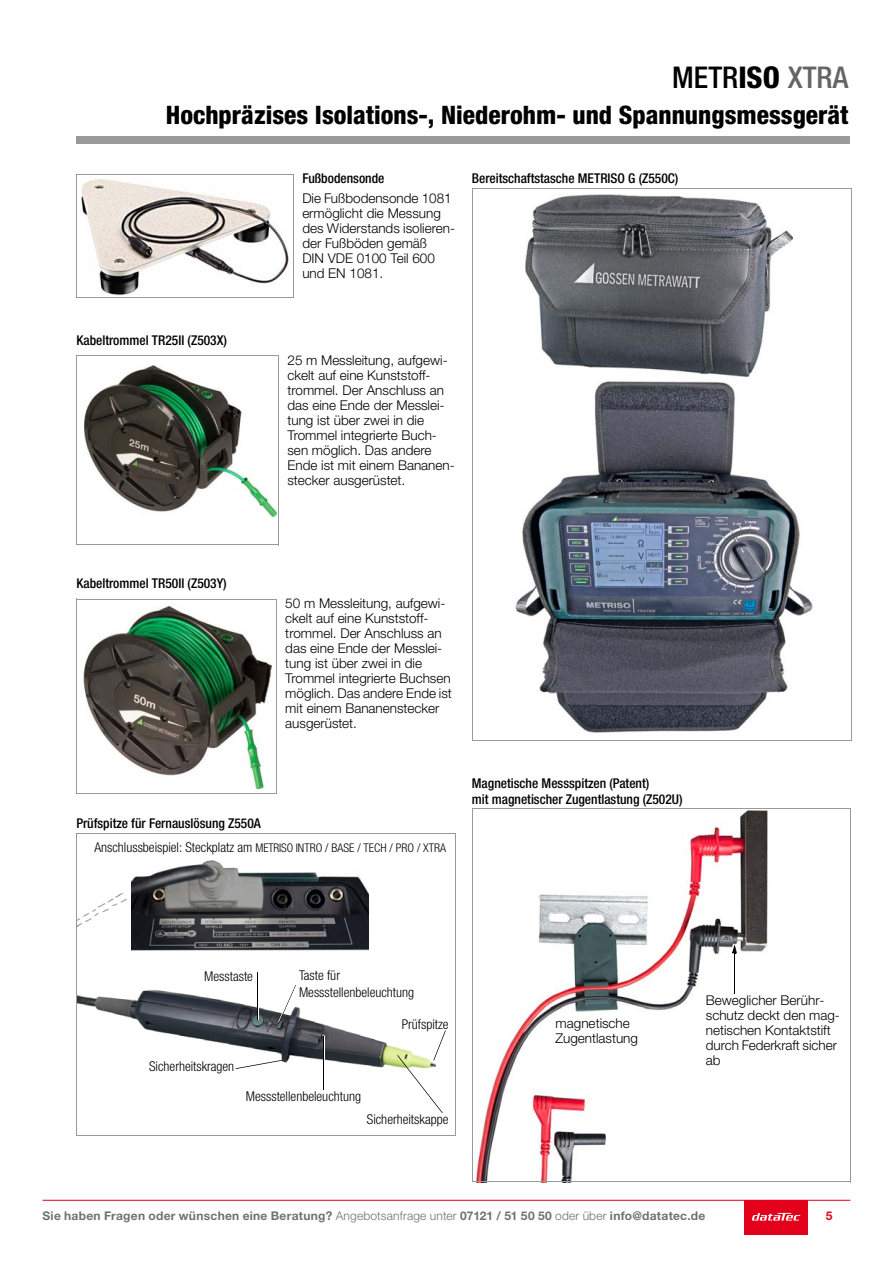
<style>
.page{position:relative;width:893px;height:1263px;background:#fff}
.page>*{position:absolute;margin:0;border:0;box-sizing:border-box;transform-origin:0 0}
.t1{font:500 condensed 30px "Helvetica Neue LTW1 G";color:#000}
.t2{font:800 condensed 25.5px "Helvetica Neue LTW1 G";color:#000}
.t3{font:300 13.5px/15px "Helvetica Neue LTW1 G";color:#000}
.t4{font:500 condensed 13.5px/16.5px "Helvetica Neue LTW1 G";color:#000}
.t5{font:300 condensed 13.5px "Helvetica Neue LTW1 G";color:#000}
.t6{font:700 12px "Helvetica Neue LT Pro";letter-spacing:.025em;color:#707172}
.t7{font:300 condensed 12px "Helvetica Neue LTW1 G";color:#000}
.t8{font:700 12px "Helvetica Neue LT Pro";color:#e2001a}
.s1{font-weight:800}
.s2{color:#656565}
.s3{font-size:13.5px}
.s4{font-weight:300}
</style>
<div class="page">
<div style="left:744px;top:1200px;width:64px;height:34px;background:#e2001a"></div>
<svg style="left:752px;top:1213px;width:48px;height:7px"></svg>
<hr style="left:43px;top:1200px;width:807px;height:1px;background:#e2001a">
<div style="left:76px;top:137px;width:774px;height:7px;background:#9a9a9a"></div>
<img style="left:81px;top:179px;width:208px;height:116px">
<hr style="left:77px;top:174px;width:216px;height:1px;background:#9a9a9a">
<hr style="left:293px;top:175px;width:1px;height:123px;background:#9a9a9a">
<hr style="left:76px;top:298px;width:217px;height:1px;background:#9a9a9a">
<hr style="left:76px;top:174px;width:1px;height:124px;background:#9a9a9a">
<img style="left:85px;top:365px;width:191px;height:152px">
<hr style="left:77px;top:356px;width:201px;height:1px;background:#9a9a9a">
<hr style="left:278px;top:356px;width:1px;height:189px;background:#9a9a9a">
<hr style="left:76px;top:545px;width:202px;height:1px;background:#9a9a9a">
<hr style="left:76px;top:356px;width:1px;height:189px;background:#9a9a9a">
<img style="left:83px;top:606px;width:188px;height:182px">
<hr style="left:77px;top:599px;width:199px;height:1px;background:#9a9a9a">
<hr style="left:276px;top:599px;width:1px;height:194px;background:#9a9a9a">
<hr style="left:76px;top:793px;width:200px;height:1px;background:#9a9a9a">
<hr style="left:76px;top:599px;width:1px;height:194px;background:#9a9a9a">
<img style="left:77px;top:894px;width:320px;height:173px">
<hr style="left:323px;top:1036px;width:1px;height:54px;background:#000">
<hr style="left:324px;top:1036px;width:1px;height:54px;background:#fff">
<svg style="left:278px;top:983px;width:18px;height:41px"></svg>
<svg style="left:236px;top:1060px;width:48px;height:9px"></svg>
<svg style="left:397px;top:1030px;width:49px;height:83px"></svg>
<hr style="left:257px;top:972px;width:1px;height:48px;background:#000">
<hr style="left:258px;top:977px;width:1px;height:43px;background:#fff">
<img style="left:132px;top:861px;width:236px;height:89px">
<hr style="left:77px;top:833px;width:379px;height:1px;background:#9a9a9a">
<hr style="left:455px;top:833px;width:1px;height:302px;background:#9a9a9a">
<hr style="left:76px;top:1135px;width:380px;height:1px;background:#9a9a9a">
<hr style="left:76px;top:833px;width:1px;height:302px;background:#9a9a9a">
<img style="left:525px;top:194px;width:268px;height:182px">
<img style="left:515px;top:381px;width:297px;height:351px">
<hr style="left:472px;top:188px;width:379px;height:1px;background:#9a9a9a">
<hr style="left:851px;top:188px;width:1px;height:553px;background:#9a9a9a">
<hr style="left:472px;top:740px;width:379px;height:1px;background:#9a9a9a">
<hr style="left:472px;top:188px;width:1px;height:553px;background:#9a9a9a">
<img style="left:474px;top:811px;width:294px;height:370px">
<svg style="left:732px;top:944px;width:5px;height:9px"></svg>
<hr style="left:734px;top:953px;width:1px;height:40px;background:#000">
<hr style="left:472px;top:808px;width:378px;height:1px;background:#9a9a9a">
<hr style="left:850px;top:809px;width:1px;height:373px;background:#9a9a9a">
<hr style="left:472px;top:1181px;width:378px;height:1px;background:#9a9a9a">
<hr style="left:472px;top:808px;width:1px;height:374px;background:#9a9a9a">
<h1 class="t1" style="left:672px;top:59px;width:177px">METR<span class="s1">ISO</span> <span class="s2">XTRA</span></h1>
<h2 class="t2" style="left:166px;top:99px;width:684px">Hochpräzises Isolations-, Niederohm- und Spannungsmessgerät</h2>
<p class="t4" style="left:76px;top:332px;width:152px">Kabeltrommel TR25II (Z503X)</p>
<p class="t4" style="left:302px;top:170px;width:84px">Fußbodensonde</p>
<p class="t3" style="left:302px;top:191px;width:154px">Die Fußbodensonde 1081 ermöglicht die Messung des Widerstands isolieren&shy;der Fußböden gemäß<br>DIN VDE 0100 Teil 600 und EN 1081.</p>
<p class="t4" style="left:472px;top:170px;width:208px">Bereitschaftstasche METRISO G (Z550C)</p>
<p class="t3" style="left:287px;top:352px;width:169px">25 m Messleitung, aufgewi&shy;ckelt auf eine Kunststoff&shy;trommel. Der Anschluss an das eine Ende der Messlei&shy;tung ist über zwei in die<br>Trommel integrierte Buch&shy;sen möglich. Das andere<br>Ende ist mit einem Bananen&shy;stecker ausgerüstet.</p>
<p class="t4" style="left:76px;top:575px;width:152px">Kabeltrommel TR50II (Z503Y)</p>
<p class="t3" style="left:285px;top:595px;width:168px">50 m Messleitung, aufgewi&shy;ckelt auf eine Kunststoff&shy;trommel. Der Anschluss an das eine Ende der Messlei&shy;tung ist über zwei in die<br>Trommel integrierte Buchsen möglich. Das andere Ende ist mit einem Bananenstecker ausgerüstet.</p>
<p class="t4" style="left:76px;top:815px;width:186px">Prüfspitze für Fernauslösung Z550A</p>
<p class="t7" style="left:94px;top:841px;width:353px"><span class="s3">Anschlussbeispiel: Steckplatz am</span> METRISO INTRO / BASE / TECH / PRO / XTRA</p>
<p class="t4" style="left:472px;top:774px;width:212px">Magnetische Messspitzen (Patent)<br>mit magnetischer Zugentlastung (Z502U)</p>
<p class="t5" style="left:204px;top:968px;width:50px">Messtaste</p>
<p class="t5" style="left:299px;top:967px;width:43px">Taste für</p>
<p class="t5" style="left:299px;top:984px;width:116px">Messstellenbeleuchtung</p>
<p class="t5" style="left:149px;top:1058px;width:87px">Sicherheitskragen</p>
<p class="t5" style="left:246px;top:1088px;width:117px">Messstellenbeleuchtung</p>
<p class="t5" style="left:402px;top:1016px;width:48px">Prüfspitze</p>
<p class="t5" style="left:367px;top:1111px;width:83px">Sicherheitskappe</p>
<p class="t3" style="left:556px;top:1016px;width:84px">magnetische<br>Zugentlastung</p>
<p class="t3" style="left:706px;top:992px;width:136px">Beweglicher Berühr&shy;schutz deckt den mag&shy;netischen Kontaktstift durch Federkraft sicher ab</p>
<p class="t6" style="left:43px;top:1209px;width:664px">Sie haben Fragen oder wünschen eine Beratung? <span class="s4">Angebotsanfrage unter</span> 07121 / 51 50 50 <span class="s4">oder über</span> info@datatec.de</p>
<p class="t8" style="left:826px;top:1209px;width:8px">5</p>
</div>
